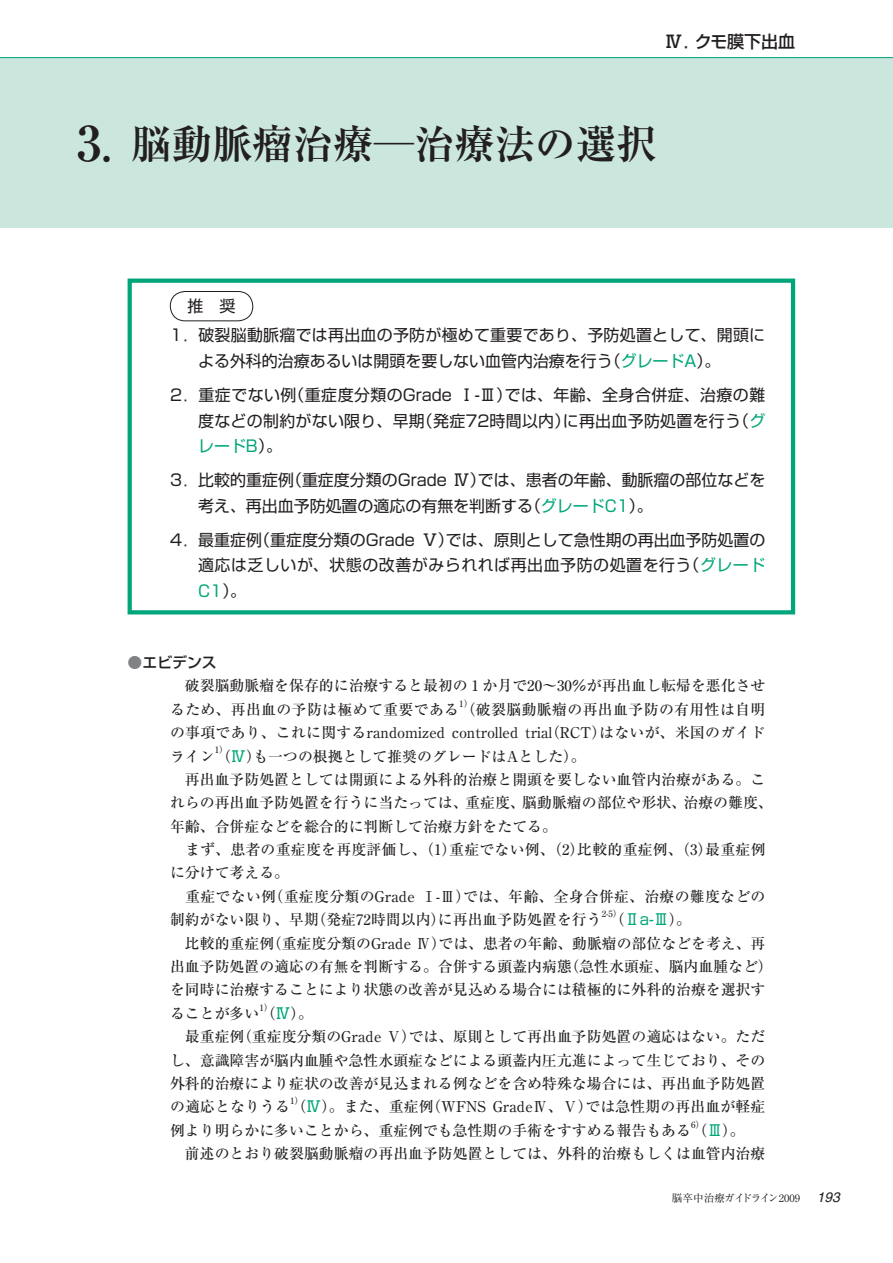
<style>
.page{position:relative;width:893px;height:1263px;background:#fff}
.page>*{position:absolute;margin:0;border:0;box-sizing:border-box;transform-origin:0 0}
.t1{font:700 49.95px "Ryumin";color:#231f20}
.t2{font:700 40.35px "Ryumin";color:#231f20}
.t3{font:500 16.95px "Shin Go";color:#231f20}
.推奨{font:15.9px/25.5px "Shin Go";color:#231f20}
.エビデンス{font:500 14.85px/23.4px "Ryumin";color:#231f20}
.エビデンス-2{font:14.85px "Shin Go";color:#00a679}
.t4{font:500 14.85px "Shin Go";color:#231f20}
.t5{font:10.65px "Ryumin";color:#231f20}
.エビデンス-3{font:500 9px "Ryumin";color:#231f20}
.s1{color:#00a679}
.s2{color:#808285}
.s3{font-family:"Shin Go";font-weight:400;color:#00a679}
.s4{font-family:"Ryumin";font-weight:500;color:#231f20}
.s5{font-family:"Helvetica";font-style:italic;font-size:13.8px}
</style>
<div class="page">
<div style="left:0;top:57px;width:893px;height:170px;background:#cbe7dd"></div>
<hr style="left:0;top:57px;width:893px;height:1px;background:#00a679">
<div style="left:128px;top:279px;width:667px;height:335px;border:4px solid #00a679"></div>
<svg style="left:170px;top:291px;width:83px;height:30px"></svg>
<p class="t3" style="left:665px;top:30px;width:131px">Ⅳ．クモ膜下出血</p>
<p class="t1" style="left:77px;top:112px;width:26px">3</p>
<p class="t2" style="left:101px;top:119px;width:557px">．脳動脈瘤治療─治療法の選択</p>
<p class="推奨" style="left:188px;top:292px;width:49px">推　奨</p>
<p class="推奨" style="left:198px;top:322px;width:569px;text-indent:-28px">1． 破裂脳動脈瘤では再出血の予防が極めて重要であり、予防処置として、開頭による外科的治療あるいは開頭を要しない血管内治療を行う（<span class="s1">グレードA</span>）。</p>
<p class="推奨" style="left:198px;top:381px;width:569px;text-align:justify;text-indent:-28px">2． 重症でない例（重症度分類のGrade Ⅰ-Ⅲ）では、年齢、全身合併症、治療の難度などの制約がない限り、早期（発症72時間以内）に再出血予防処置を行う（<span class="s1">グレードB</span>）。</p>
<p class="推奨" style="left:198px;top:466px;width:569px;text-indent:-28px">3． 比較的重症例（重症度分類のGrade Ⅳ）では、患者の年齢、動脈瘤の部位などを考え、再出血予防処置の適応の有無を判断する（<span class="s1">グレードC1</span>）。</p>
<p class="推奨" style="left:198px;top:526px;width:569px;text-align:justify;text-indent:-28px">4． 最重症例（重症度分類のGrade Ⅴ）では、原則として急性期の再出血予防処置の適応は乏しいが、状態の改善がみられれば再出血予防の処置を行う（<span class="s1">グレードC1</span>）。</p>
<p class="t4" style="left:128px;top:653px;width:91px"><span class="s2">●</span>エビデンス</p>
<p class="エビデンス" style="left:170px;top:674px;width:597px">　破裂脳動脈瘤を保存的に治療すると最初の 1 か月で20～30％が再出血し転帰を悪化させるため、再出血の予防は極めて重要である（破裂脳動脈瘤の再出血予防の有用性は自明</p>
<p class="エビデンス-3" style="left:459px;top:698px;width:15px">1）</p>
<p class="エビデンス" style="left:170px;top:720px;width:597px">の事項であり、これに関するrandomized controlled trial（RCT）はないが、米国のガイドライン（<span class="s3">Ⅳ</span>）も一つの根拠として推奨のグレードはAとした）。</p>
<p class="エビデンス-3" style="left:215px;top:744px;width:15px">1）</p>
<p class="エビデンス" style="left:170px;top:767px;width:604px">　再出血予防処置としては開頭による外科的治療と開頭を要しない血管内治療がある。これらの再出血予防処置を行うに当たっては、重症度、脳動脈瘤の部位や形状、治療の難度、年齢、合併症などを総合的に判断して治療方針をたてる。</p>
<p class="エビデンス" style="left:170px;top:837px;width:597px">　まず、患者の重症度を再度評価し、（1）重症でない例、（2）比較的重症例、（3）最重症例に分けて考える。</p>
<p class="エビデンス" style="left:170px;top:884px;width:597px">　重症でない例（重症度分類のGrade Ⅰ-Ⅲ）では、年齢、全身合併症、治療の難度などの制約がない限り、早期（発症72時間以内）に再出血予防処置を行う</p>
<p class="エビデンス-3" style="left:602px;top:908px;width:22px">2-5）</p>
<p class="エビデンス-2" style="left:610px;top:910px;width:83px"><span class="s4">（</span>Ⅱa-Ⅲ<span class="s4">）。</span></p>
<p class="エビデンス" style="left:170px;top:931px;width:604px">　比較的重症例（重症度分類のGrade Ⅳ）では、患者の年齢、動脈瘤の部位などを考え、再出血予防処置の適応の有無を判断する。合併する頭蓋内病態（急性水頭症、脳内血腫など）を同時に治療することにより状態の改善が見込める場合には積極的に外科的治療を選択することが多い（<span class="s3">Ⅳ</span>）。</p>
<p class="エビデンス-3" style="left:259px;top:1002px;width:15px">1）</p>
<p class="エビデンス" style="left:170px;top:1024px;width:597px;text-align:justify">　最重症例（重症度分類のGrade Ⅴ）では、原則として再出血予防処置の適応はない。ただし、意識障害が脳内血腫や急性水頭症などによる頭蓋内圧亢進によって生じており、その外科的治療により症状の改善が見込まれる例などを含め特殊な場合には、再出血予防処置の適応となりうる（<span class="s3">Ⅳ</span>）。また、重症例（WFNS GradeⅣ、Ⅴ）では急性期の再出血が軽症</p>
<p class="エビデンス-3" style="left:290px;top:1095px;width:15px">1）</p>
<p class="エビデンス" style="left:170px;top:1118px;width:576px">例より明らかに多いことから、重症例でも急性期の手術をすすめる報告もある（<span class="s3">Ⅲ</span>）。</p>
<p class="エビデンス-3" style="left:691px;top:1119px;width:15px">6）</p>
<p class="エビデンス" style="left:170px;top:1141px;width:597px">　前述のとおり破裂脳動脈瘤の再出血予防処置としては、外科的治療もしくは血管内治療</p>
<p class="t5" style="left:672px;top:1192px;width:169px">脳卒中治療ガイドライン2009 <span class="s5">193</span></p>
</div>
